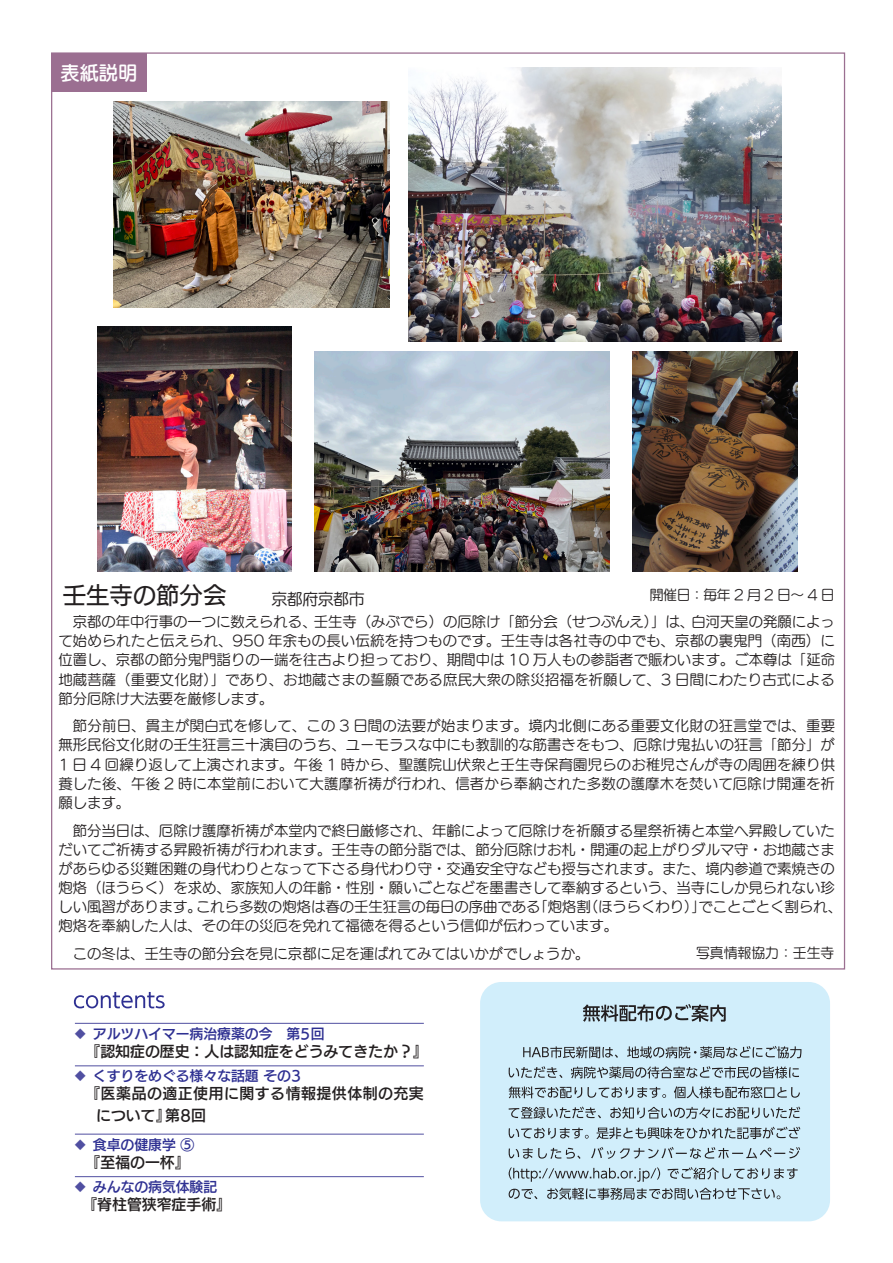
<style>
.page{position:relative;width:893px;height:1263px;background:#fff}
.page>*{position:absolute;margin:0;border:0;box-sizing:border-box;transform-origin:0 0}
.祭り_見出し{font:23.4px "UD Kakugo Large Pr 6 N M";color:#231f20}
.病気体験記_小見出し{font:19.2px "UD Marugo Large Pr 6 N DB";color:#fff}
.祭り_小見出し{font:15.9px "UD Marugo Large Pr 6 N M";letter-spacing:-.03em;color:#231f20}
.HAB_本文{font:14.85px "UD Kakugo Large Pr 6 N DB";color:#231f20}
.HAB_本文-2{font:14.85px/21.5px "UD Kakugo Large Pr 6 N DB";letter-spacing:.035em;color:#231f20}
.t1{font:14.4px/19.2px "UD Marugo Large Pr 6 N M";color:#231f20;text-align:justify}
.HAB_本文-3{font:13.8px "UD Kakugo Large Pr 6 N DB";color:#2e3092}
.祭り_小見出し-2{font:13.8px "UD Marugo Large Pr 6 N M";color:#231f20}
.HAB_本文-4{font:13.8px "UD Marugo Large Pr 6 N M";color:#231f20}
.s1{font-size:11.1px;color:#504fa1}
</style>
<div class="page">
<div style="left:480px;top:982px;width:350px;height:239px;background:#d1eefb;border-radius:21px"></div>
<svg style="left:523px;top:1046px;width:278px;height:12px"></svg>
<svg style="left:509px;top:1066px;width:290px;height:12px"></svg>
<svg style="left:509px;top:1086px;width:291px;height:12px"></svg>
<svg style="left:509px;top:1106px;width:291px;height:13px"></svg>
<svg style="left:509px;top:1127px;width:291px;height:12px"></svg>
<svg style="left:509px;top:1147px;width:291px;height:12px"></svg>
<svg style="left:509px;top:1167px;width:289px;height:15px"></svg>
<svg style="left:509px;top:1188px;width:271px;height:12px"></svg>
<svg style="left:583px;top:1004px;width:143px;height:18px"></svg>
<div style="left:51px;top:54px;width:96px;height:38px;background:#9b6f91"></div>
<svg style="left:74px;top:992px;width:91px;height:16px"></svg>
<hr style="left:75px;top:1023px;width:349px;height:1px;background:#504fa1">
<hr style="left:75px;top:1065px;width:349px;height:1px;background:#504fa1">
<hr style="left:75px;top:1134px;width:349px;height:1px;background:#504fa1">
<hr style="left:75px;top:1176px;width:349px;height:1px;background:#504fa1">
<img style="left:98px;top:327px;width:194px;height:245px">
<img style="left:315px;top:351px;width:294px;height:221px">
<img style="left:114px;top:101px;width:275px;height:207px">
<img style="left:408px;top:68px;width:373px;height:273px">
<img style="left:633px;top:351px;width:164px;height:221px">
<p class="病気体験記_小見出し" style="left:61px;top:62px;width:78px">表紙説明</p>
<p class="祭り_見出し" style="left:63px;top:583px;width:165px">壬生寺の節分会</p>
<p class="祭り_小見出し" style="left:271px;top:590px;width:110px">京都府京都市　</p>
<p class="祭り_小見出し-2" style="left:650px;top:587px;width:186px">開催日：毎年 2 月 2 日～ 4 日</p>
<p class="t1" style="left:58px;top:613px;width:778px">　京都の年中行事の一つに数えられる、壬生寺（みぶでら）の厄除け「節分会（せつぶんえ）」は、白河天皇の発願によって始められたと伝えられ、950 年余もの長い伝統を持つものです。壬生寺は各社寺の中でも、京都の裏鬼門（南西）に位置し、京都の節分鬼門詣りの一端を往古より担っており、期間中は 10 万人もの参詣者で賑わいます。ご本尊は「延命地蔵菩薩（重要文化財）」であり、お地蔵さまの誓願である庶民大衆の除災招福を祈願して、3 日間にわたり古式による節分厄除け大法要を厳修します。</p>
<p class="t1" style="left:58px;top:717px;width:778px">　節分前日、貫主が関白式を修して、この 3 日間の法要が始まります。境内北側にある重要文化財の狂言堂では、重要無形民俗文化財の壬生狂言三十演目のうち、ユーモラスな中にも教訓的な筋書きをもつ、厄除け鬼払いの狂言「節分」が1 日 4 回繰り返して上演されます。午後 1 時から、聖護院山伏衆と壬生寺保育園児らのお稚児さんが寺の周囲を練り供養した後、午後 2 時に本堂前において大護摩祈祷が行われ、信者から奉納された多数の護摩木を焚いて厄除け開運を祈願します。</p>
<p class="t1" style="left:58px;top:821px;width:785px;text-align:left">　節分当日は、厄除け護摩祈祷が本堂内で終日厳修され、年齢によって厄除けを祈願する星祭祈祷と本堂へ昇殿していただいてご祈祷する昇殿祈祷が行われます。壬生寺の節分詣では、節分厄除けお札・開運の起上がりダルマ守・お地蔵さまがあらゆる災難困難の身代わりとなって下さる身代わり守・交通安全守なども授与されます。また、境内参道で素焼きの炮烙（ほうらく）を求め、家族知人の年齢・性別・願いごとなどを墨書きして奉納するという、当寺にしか見られない珍しい風習があります。これら多数の炮烙は春の壬生狂言の毎日の序曲である「炮烙割（ほうらくわり）」でことごとく割られ、炮烙を奉納した人は、その年の災厄を免れて福徳を得るという信仰が伝わっています。</p>
<p class="t1" style="left:58px;top:944px;width:532px">　この冬は、壬生寺の節分会を見に京都に足を運ばれてみてはいかがでしょうか。</p>
<p class="HAB_本文-4" style="left:696px;top:945px;width:140px">写真情報協力：壬生寺</p>
<p class="HAB_本文-3" style="left:75px;top:1026px;width:265px"><span class="s1">◆</span> アルツハイマー病治療薬の今　第5回　</p>
<p class="HAB_本文" style="left:85px;top:1043px;width:344px">『認知症の歴史：人は認知症をどうみてきたか？』</p>
<p class="HAB_本文-3" style="left:75px;top:1068px;width:228px"><span class="s1">◆</span> くすりをめぐる様々な話題その3</p>
<p class="HAB_本文-2" style="left:96px;top:1083px;width:329px;text-indent:-11px">『医薬品の適正使用に関する情報提供体制の充実について』第8回</p>
<p class="HAB_本文-3" style="left:75px;top:1137px;width:121px"><span class="s1">◆</span> 食卓の健康学 ⑤</p>
<p class="HAB_本文" style="left:85px;top:1154px;width:106px">『至福の一杯』</p>
<p class="HAB_本文-3" style="left:75px;top:1179px;width:144px"><span class="s1">◆</span> みんなの病気体験記</p>
<p class="HAB_本文" style="left:75px;top:1196px;width:158px">　『脊柱管狭窄症手術』</p>
</div>
